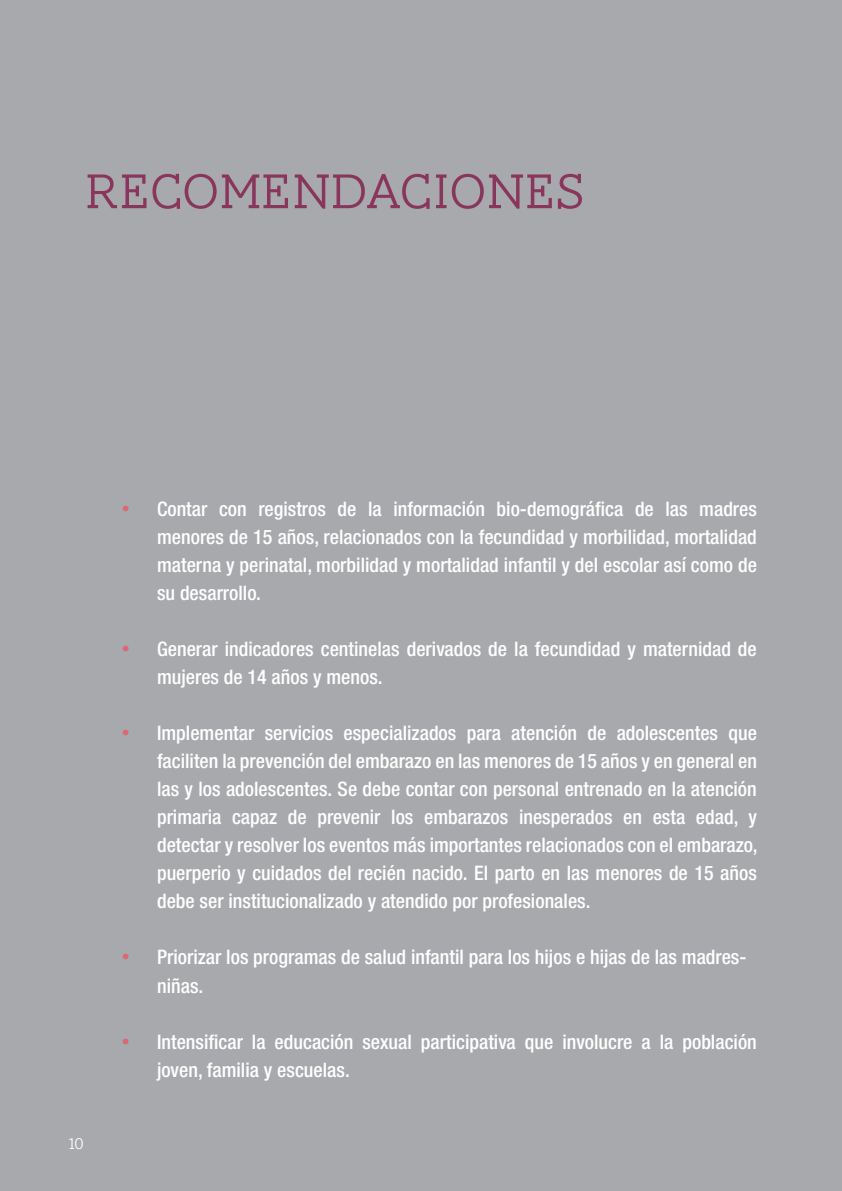
<style>
.page{position:relative;width:842px;height:1191px;background:#a7a9ac}
.page>*{position:absolute;margin:0;border:0;box-sizing:border-box;transform-origin:0 0}
.t1{font:300 50px "AW Conqueror Slab";letter-spacing:-.015em;color:#89365d}
.t2{font:500 condensed 20px/28px "Helvetica Neue";color:#fff}
.t3{font:300 16px "AW Conqueror Slab";color:#fff}
.s1{color:#dc6774}
</style>
<div class="page">
<h1 class="t1" style="left:85px;top:165px;width:503px">RECOMENDACIONES</h1>
<p class="t2" style="left:157px;top:495px;width:601px;text-align:justify;text-indent:-36px"><span class="s1">•</span> Contar con registros de la información bio-demográfica de las madres menores de 15 años, relacionados con la fecundidad y morbilidad, mortalidad materna y perinatal, morbilidad y mortalidad infantil y del escolar así como de su desarrollo.</p>
<p class="t2" style="left:157px;top:635px;width:601px;text-indent:-36px"><span class="s1">•</span> Generar indicadores centinelas derivados de la fecundidad y maternidad de mujeres de 14 años y menos.</p>
<p class="t2" style="left:157px;top:719px;width:602px;text-align:justify;text-indent:-36px"><span class="s1">•</span> Implementar servicios especializados para atención de adolescentes que faciliten la prevención del embarazo en las menores de 15 años y en general en las y los adolescentes. Se debe contar con personal entrenado en la atención primaria capaz de prevenir los embarazos inesperados en esta edad, y detectar y resolver los eventos más importantes relacionados con el embarazo, puerperio y cuidados del recién nacido. El parto en las menores de 15 años debe ser institucionalizado y atendido por profesionales.</p>
<p class="t2" style="left:157px;top:943px;width:591px;text-indent:-36px"><span class="s1">•</span> Priorizar los programas de salud infantil para los hijos e hijas de las madres&shy;niñas.</p>
<p class="t3" style="left:69px;top:1135px;width:16px">10</p>
<p class="t2" style="left:157px;top:1027px;width:601px;text-indent:-36px"><span class="s1">•</span> Intensificar la educación sexual participativa que involucre a la población joven, familia y escuelas.</p>
</div>
